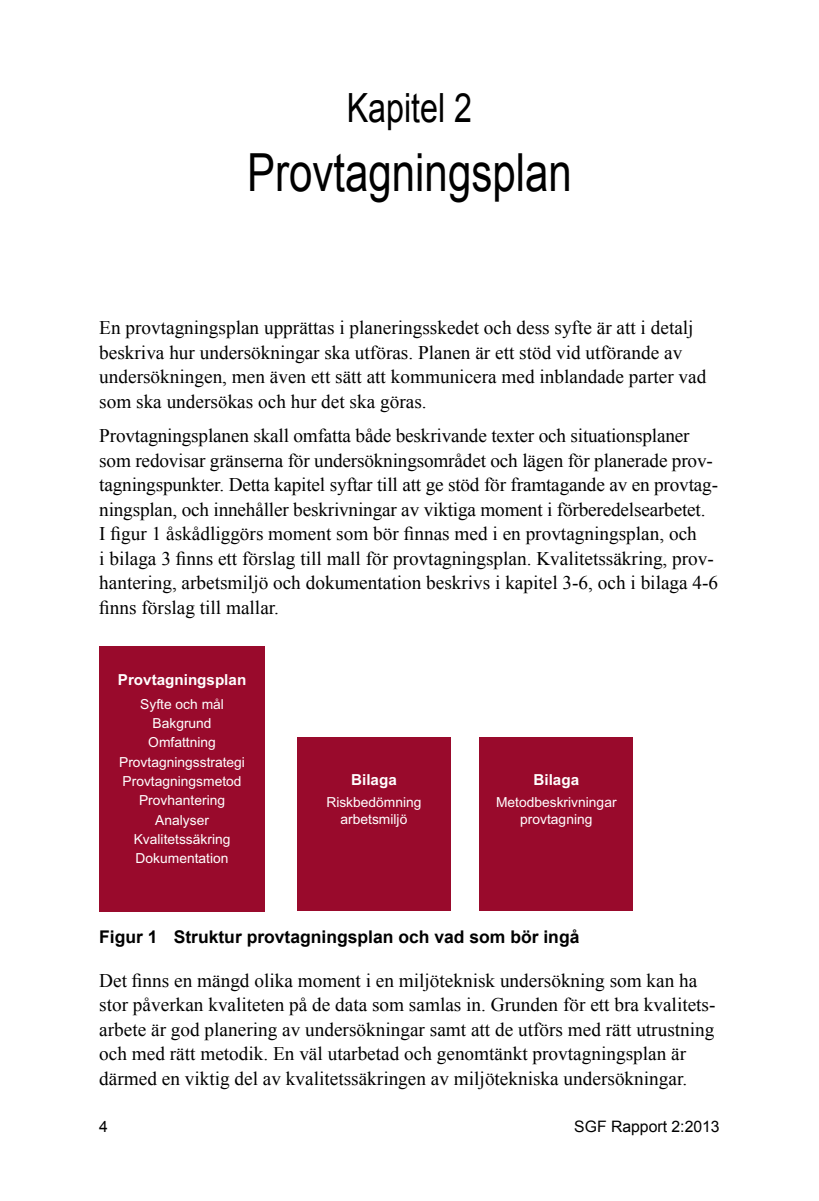
<style>
.page{position:relative;width:819px;height:1201px;background:#fff}
.page>*{position:absolute;margin:0;border:0;box-sizing:border-box;transform-origin:0 0}
.t1{font:52.5px "Arial";color:#000;scale:.8 1}
.t2{font:40.25px "Arial";color:#000;scale:.8 1}
.t3{font:19.25px/24.5px "Times New Roman";color:#000}
.t4{font:700 17.5px "Arial";color:#000}
.t5{font:15.75px "Arial";color:#000}
.t6{font:700 15.22px "Arial";color:#fff}
.t7{font:13.83px/19.2px "Arial";color:#fff;text-align:center}
</style>
<div class="page">
<div style="left:99px;top:646px;width:166px;height:265px;background:#990a2c"></div>
<div style="left:297px;top:737px;width:154px;height:174px;background:#990a2c"></div>
<div style="left:479px;top:737px;width:154px;height:174px;background:#990a2c"></div>
<h2 class="t2" style="left:347px;top:82px;width:158px">Kapitel 2</h2>
<h1 class="t1" style="left:247px;top:138px;width:407px">Provtagningsplan</h1>
<p class="t3" style="left:99px;top:315px;width:608px">En provtagningsplan upprättas i planeringsskedet och dess syfte är att i detalj beskriva hur undersökningar ska utföras. Planen är ett stöd vid utförande av undersökningen, men även ett sätt att kommunicera med inblandade parter vad som ska undersökas och hur det ska göras.</p>
<p class="t3" style="left:99px;top:423px;width:620px">Provtagningsplanen skall omfatta både beskrivande texter och situationsplaner som redovisar gränserna för undersökningsområdet och lägen för planerade prov&shy;tagningspunkter. Detta kapitel syftar till att ge stöd för framtagande av en provtag&shy;ningsplan, och innehåller beskrivningar av viktiga moment i förberedelsearbetet.<br>I figur 1 åskådliggörs moment som bör finnas med i en provtagningsplan, och<br>i bilaga 3 finns ett förslag till mall för provtagningsplan. Kvalitetssäkring, prov&shy;hantering, arbetsmiljö och dokumentation beskrivs i kapitel 3-6, och i bilaga 4-6 finns förslag till mallar.</p>
<p class="t6" style="left:118px;top:669px;width:130px">Provtagningsplan</p>
<p class="t7" style="left:119px;top:694px;width:127px">Syfte och mål<br>Bakgrund<br>Omfattning<br>Provtagningsstrategi<br>Provtagningsmetod<br>Provhantering<br>Analyser<br>Kvalitetssäkring<br>Dokumentation</p>
<p class="t6" style="left:351px;top:770px;width:47px">Bilaga</p>
<p class="t7" style="left:326px;top:793px;width:97px;line-height:17.3px">Riskbedömning arbetsmiljö</p>
<p class="t6" style="left:533px;top:770px;width:47px">Bilaga</p>
<p class="t7" style="left:496px;top:793px;width:122px;line-height:17.3px">Metodbeskrivningar provtagning</p>
<p class="t4" style="left:99px;top:925px;width:481px">Figur 1 Struktur provtagningsplan och vad som bör ingå</p>
<p class="t3" style="left:99px;top:967px;width:617px">Det finns en mängd olika moment i en miljöteknisk undersökning som kan ha stor påverkan kvaliteten på de data som samlas in. Grunden för ett bra kvalitets&shy;arbete är god planering av undersökningar samt att de utförs med rätt utrustning och med rätt metodik. En väl utarbetad och genomtänkt provtagningsplan är därmed en viktig del av kvalitetssäkringen av miljötekniska undersökningar.</p>
<p class="t5" style="left:99px;top:1115px;width:10px">4</p>
<p class="t5" style="left:574px;top:1115px;width:147px">SGF Rapport 2:2013</p>
</div>
